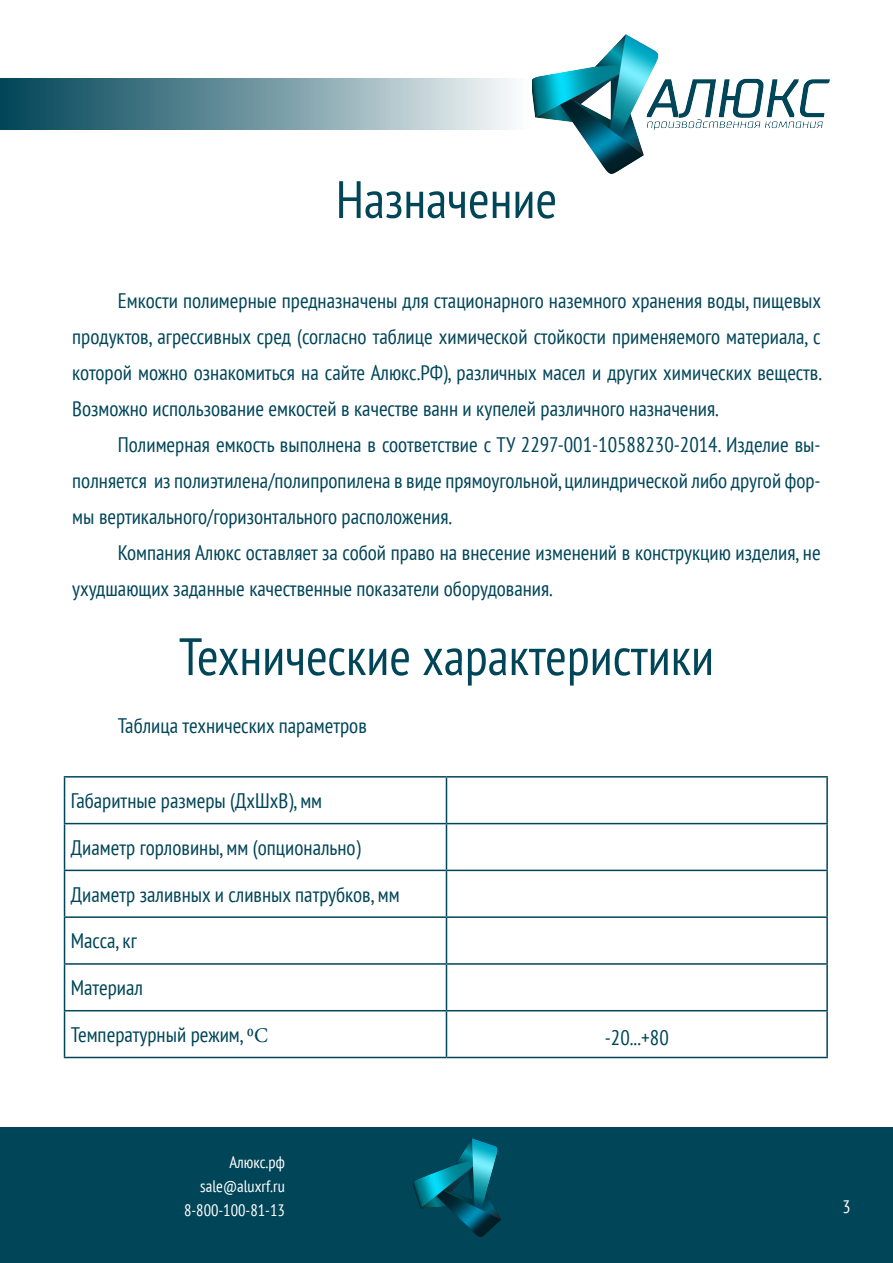
<style>
.page{position:relative;width:893px;height:1263px;background:#fff}
.page>*{position:absolute;margin:0;border:0;box-sizing:border-box;transform-origin:0 0}
.t1{font:condensed 52.5px "PT Sans";color:#014558}
.t2{font:condensed 21px/36px "PT Sans";color:#014558;text-align:justify}
.t3{font:condensed 18px "PT Sans";color:#fff}
.t4{font:condensed 16.5px "PT Sans";color:#fff}
.s1{font-family:"Minion Pro";font-stretch:normal}
</style>
<div class="page">
<div style="left:0;top:1127px;width:893px;height:136px;background:#014558"></div>
<img style="left:532px;top:34px;width:297px;height:140px">
<img style="left:0;top:79px;width:512px;height:51px">
<img style="left:414px;top:1138px;width:87px;height:98px">
<hr style="left:446px;top:777px;width:1px;height:46px;background:#014558">
<hr style="left:446px;top:824px;width:1px;height:46px;background:#014558">
<hr style="left:446px;top:871px;width:1px;height:45px;background:#014558">
<hr style="left:446px;top:918px;width:1px;height:45px;background:#014558">
<hr style="left:446px;top:965px;width:1px;height:45px;background:#014558">
<hr style="left:446px;top:1011px;width:1px;height:46px;background:#014558">
<hr style="left:64px;top:776px;width:382px;height:1px;background:#014558">
<hr style="left:64px;top:777px;width:1px;height:46px;background:#014558">
<hr style="left:446px;top:776px;width:382px;height:1px;background:#014558">
<hr style="left:826px;top:777px;width:2px;height:46px;background:#014558">
<hr style="left:64px;top:823px;width:382px;height:1px;background:#014558">
<hr style="left:64px;top:824px;width:1px;height:46px;background:#014558">
<hr style="left:446px;top:823px;width:382px;height:1px;background:#014558">
<hr style="left:826px;top:824px;width:2px;height:46px;background:#014558">
<hr style="left:64px;top:870px;width:382px;height:1px;background:#014558">
<hr style="left:64px;top:871px;width:1px;height:45px;background:#014558">
<hr style="left:446px;top:870px;width:382px;height:1px;background:#014558">
<hr style="left:826px;top:871px;width:2px;height:45px;background:#014558">
<hr style="left:64px;top:916px;width:382px;height:2px;background:#014558">
<hr style="left:64px;top:918px;width:1px;height:45px;background:#014558">
<hr style="left:446px;top:916px;width:382px;height:2px;background:#014558">
<hr style="left:826px;top:918px;width:2px;height:45px;background:#014558">
<hr style="left:64px;top:963px;width:382px;height:2px;background:#014558">
<hr style="left:64px;top:965px;width:1px;height:45px;background:#014558">
<hr style="left:446px;top:963px;width:382px;height:2px;background:#014558">
<hr style="left:826px;top:965px;width:2px;height:45px;background:#014558">
<hr style="left:64px;top:1010px;width:382px;height:1px;background:#014558">
<hr style="left:64px;top:1011px;width:1px;height:46px;background:#014558">
<hr style="left:446px;top:1010px;width:382px;height:1px;background:#014558">
<hr style="left:826px;top:1011px;width:2px;height:46px;background:#014558">
<hr style="left:64px;top:1057px;width:382px;height:1px;background:#014558">
<hr style="left:446px;top:1057px;width:382px;height:1px;background:#014558">
<p class="t1" style="left:336px;top:166px;width:223px">Назначение</p>
<p class="t2" style="left:72px;top:282px;width:751px;text-indent:45px">Емкости полимерные предназначены для стационарного наземного хранения воды, пищевых продуктов, агрессивных сред (согласно таблице химической стойкости применяемого материала, с которой можно ознакомиться на сайте Алюкс.РФ), различных масел и других химических веществ.<br>Возможно использование емкостей в качестве ванн и купелей различного назначения.</p>
<p class="t2" style="left:72px;top:426px;width:750px;text-indent:45px">Полимерная емкость выполнена в соответствие с ТУ 2297-001-10588230-2014. Изделие вы&shy;полняется из полиэтилена/полипропилена в виде прямоугольной, цилиндрической либо другой фор&shy;мы вертикального/горизонтального расположения.</p>
<p class="t2" style="left:72px;top:534px;width:750px;text-indent:45px">Компания Алюкс оставляет за собой право на внесение изменений в конструкцию изделия, не ухудшающих заданные качественные показатели оборудования.</p>
<p class="t1" style="left:179px;top:623px;width:537px">Технические характеристики</p>
<p class="t2" style="left:118px;top:707px;width:250px">Таблица технических параметров</p>
<p class="t2" style="left:71px;top:782px;width:253px">Габаритные размеры (ДхШхВ), мм</p>
<p class="t2" style="left:71px;top:829px;width:291px">Диаметр горловины, мм (опционально)</p>
<p class="t2" style="left:71px;top:876px;width:330px">Диаметр заливных и сливных патрубков, мм</p>
<p class="t2" style="left:71px;top:922px;width:68px">Масса, кг</p>
<p class="t2" style="left:71px;top:969px;width:74px">Материал</p>
<p class="t2" style="left:71px;top:1016px;width:199px">Температурный режим, <span class="s1">0C</span></p>
<p class="t2" style="left:605px;top:1019px;width:66px">-20...+80</p>
<p class="t4" style="left:230px;top:1151px;width:57px">Алюкс.рф</p>
<p class="t4" style="left:200px;top:1175px;width:86px">sale@aluxrf.ru</p>
<p class="t4" style="left:184px;top:1199px;width:102px">8-800-100-81-13</p>
<p class="t3" style="left:842px;top:1195px;width:10px">3</p>
</div>
